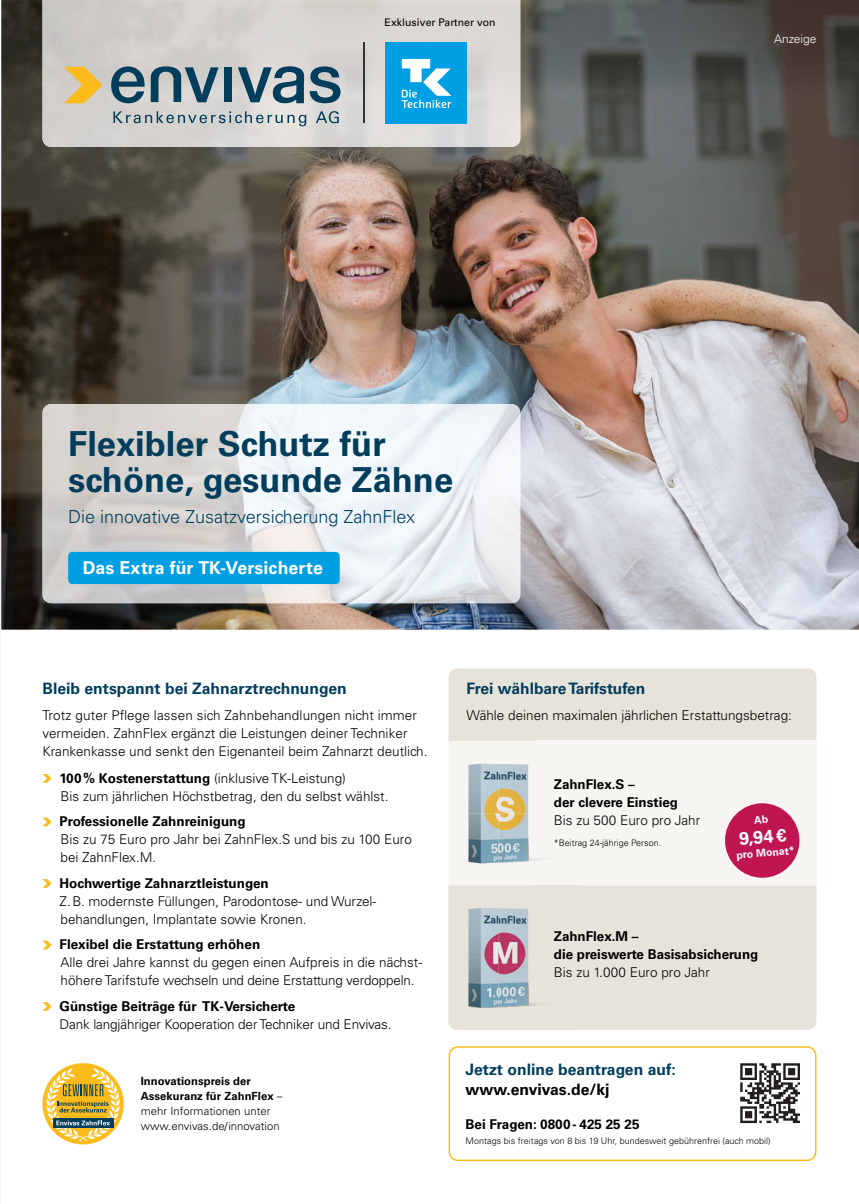
<style>
.page{position:relative;width:859px;height:1204px;background:#fff}
.page>*{position:absolute;margin:0;border:0;box-sizing:border-box;transform-origin:0 0}
.t1{font:700 34.5px/36px "Univers LT Std";color:#023e5c}
.t2{font:300 18px "Univers LT Std";color:#023e5c}
.t3{font:700 18px "Univers LT Std";color:#fff}
.t4{font:700 17.7px "Univers LT Std";letter-spacing:.005em;color:#fff}
.t5{font:700 15.75px "Univers LT Std";color:#023e5c}
.t6{font:700 15.75px "Univers LT Std";color:#000}
.t7{font:300 13.5px/18px "Univers LT Std";color:#000}
.t8{font:700 13.5px/18px "Univers LT Std";color:#000}
.t9{font:300 12px "Univers LT Std";color:#fff}
.t10{font:300 11.25px/15px "Univers LT Std";letter-spacing:.005em;color:#000}
.t11{font:10.5px "Univers LT Std";color:#000}
.t12{font:700 10.5px "Univers LT Std";color:#fff}
.t13{font:300 9px "Univers LT Std";color:#000}
.s1{font-weight:700}
</style>
<div class="page">
<div style="left:449px;top:668px;width:367px;height:72px;background:#e8e3da"></div>
<div style="left:449px;top:740px;width:367px;height:145px;background:#f7f5f1"></div>
<div style="left:580px;top:885px;width:236px;height:144px;background:#e8e3da"></div>
<img style="left:1px;top:0;width:858px;height:629px">
<img style="left:528px;top:788px;width:1px;height:48px">
<img style="left:468px;top:763px;width:60px;height:100px">
<div style="left:449px;top:981px;width:131px;height:48px;background:#e8e3da"></div>
<img style="left:468px;top:907px;width:60px;height:100px">
<img style="left:43px;top:404px;width:477px;height:199px">
<div style="left:68px;top:552px;width:272px;height:32px;background:#009ee3;border-radius:4px"></div>
<div style="left:725px;top:803px;width:74px;height:74px;background:#bf1652;border-radius:50%"></div>
<svg style="left:43px;top:1063px;width:81px;height:81px"></svg>
<svg style="left:449px;top:1046px;width:367px;height:114px"></svg>
<div style="left:738px;top:1061px;width:64px;height:63px;background:linear-gradient(to bottom,#fefefe,#fff)"></div>
<svg style="left:740px;top:1063px;width:60px;height:59px"></svg>
<svg style="left:43px;top:774px;width:8px;height:8px"></svg>
<svg style="left:43px;top:817px;width:8px;height:9px"></svg>
<svg style="left:43px;top:879px;width:8px;height:8px"></svg>
<svg style="left:43px;top:940px;width:8px;height:9px"></svg>
<svg style="left:43px;top:1002px;width:8px;height:8px"></svg>
<img style="left:43px;top:0;width:477px;height:147px">
<hr style="left:363px;top:43px;width:1px;height:80px;background:#333">
<svg style="left:111px;top:66px;width:34px;height:37px"></svg>
<div style="left:224px;top:67px;width:8px;height:35px;background:#023e5c"></div>
<svg style="left:310px;top:66px;width:31px;height:37px"></svg>
<svg style="left:151px;top:66px;width:68px;height:36px;background:#768f9b"></svg>
<svg style="left:238px;top:66px;width:66px;height:37px;background:#718d9a"></svg>
<svg style="left:64px;top:67px;width:39px;height:36px"></svg>
<svg style="left:113px;top:111px;width:193px;height:15px;background:#b1babd"></svg>
<svg style="left:316px;top:111px;width:23px;height:12px"></svg>
<div style="left:385px;top:43px;width:82px;height:80px;background:#009ee3"></div>
<svg style="left:402px;top:59px;width:49px;height:49px"></svg>
<p class="t11" style="left:385px;top:16px;width:112px">Exklusiver Partner von</p>
<h1 class="t1" style="left:68px;top:426px;width:386px">Flexibler Schutz für schöne, gesunde Zähne</h1>
<h2 class="t2" style="left:68px;top:505px;width:348px">Die innovative Zusatzversicherung ZahnFlex</h2>
<h3 class="t4" style="left:83px;top:557px;width:242px">Das Extra für TK-Versicher te</h3>
<h1 class="t9" style="left:774px;top:32px;width:44px">Anzeige</h1>
<p class="t5" style="left:43px;top:679px;width:306px">Bleib entspannt bei Zahnarztrechnungen</p>
<p class="t7" style="left:43px;top:706px;width:386px">Trotz guter Pflege lassen sich Zahnbe handlungen nicht immer vermeiden. ZahnFlex ergänzt die Leistungen deiner Techniker<br>Krankenkasse und senkt den Eigenanteil beim Zahnarzt deutlich.</p>
<p class="t7" style="left:60px;top:769px;width:330px"><span class="s1">100 % Kostenerstattung</span> (inklusive TK-Leistung)<br>Bis zum jährlichen Höchstbetrag, den du selbst wählst.</p>
<p class="t8" style="left:60px;top:812px;width:188px">Professionelle Zahnreinigung</p>
<p class="t7" style="left:61px;top:830px;width:353px">Bis zu 75 Euro pro Jahr bei ZahnFlex.S und bis zu 100 Euro bei ZahnFlex.M.</p>
<p class="t8" style="left:60px;top:874px;width:211px">Hochwertige Zahnarztleistungen</p>
<p class="t7" style="left:60px;top:892px;width:318px">Z. B. modernste Füllungen, Parodontose- und Wurzel&shy;behandlungen, Implantate sowie Kronen.</p>
<p class="t8" style="left:60px;top:935px;width:202px">Flexibel die Erstattung erhöhen</p>
<p class="t7" style="left:61px;top:953px;width:363px">Alle drei Jahre kannst du gegen einen Aufpreis in die nächst&shy;höhere Tarifstufe wechseln und deine Erstattung verdoppeln.</p>
<p class="t8" style="left:60px;top:997px;width:237px">Günstige Beiträge für TK-Versicherte</p>
<p class="t7" style="left:60px;top:1015px;width:334px">Dank langjähriger Kooperation der Techniker und Envivas.</p>
<p class="t10" style="left:141px;top:1073px;width:143px"><span class="s1">Innovationspreis der<br>Assekuranz für ZahnFlex</span> – mehr Informationen unter www.envivas.de/ innovation</p>
<p class="t5" style="left:467px;top:679px;width:180px">Frei wählbare Tarifstufen</p>
<p class="t7" style="left:467px;top:706px;width:327px">Wähle deinen maximalen jährlichen Erstattungsbetrag:</p>
<p class="t8" style="left:554px;top:775px;width:126px">ZahnFlex.S –<br>der clevere Einstieg</p>
<p class="t7" style="left:554px;top:811px;width:148px">Bis zu 500 Euro pro Jahr</p>
<p class="t13" style="left:554px;top:837px;width:109px">*Beitrag 24-jährige Person.</p>
<h2 class="t3" style="left:738px;top:828px;width:49px;rotate:-5deg">9,94 €</h2>
<p class="t12" style="left:736px;top:848px;width:60px;rotate:-5deg">pro Monat*</p>
<p class="t8" style="left:554px;top:927px;width:206px">ZahnFlex.M –<br>die preiswerte Basisabsicherung</p>
<p class="t7" style="left:554px;top:963px;width:157px">Bis zu 1.000 Euro pro Jahr</p>
<p class="t5" style="left:466px;top:1059px;width:212px">Jetzt online beantragen auf:</p>
<p class="t6" style="left:466px;top:1080px;width:145px">www.envivas.de/kj</p>
<p class="t8" style="left:466px;top:1115px;width:175px">Bei Fragen: 0800 - 425 25 25</p>
<p class="t13" style="left:466px;top:1135px;width:307px">Montags bis freitags von 8 bis 19 Uhr, bundesweit gebührenfrei (auch mobil)</p>
</div>
